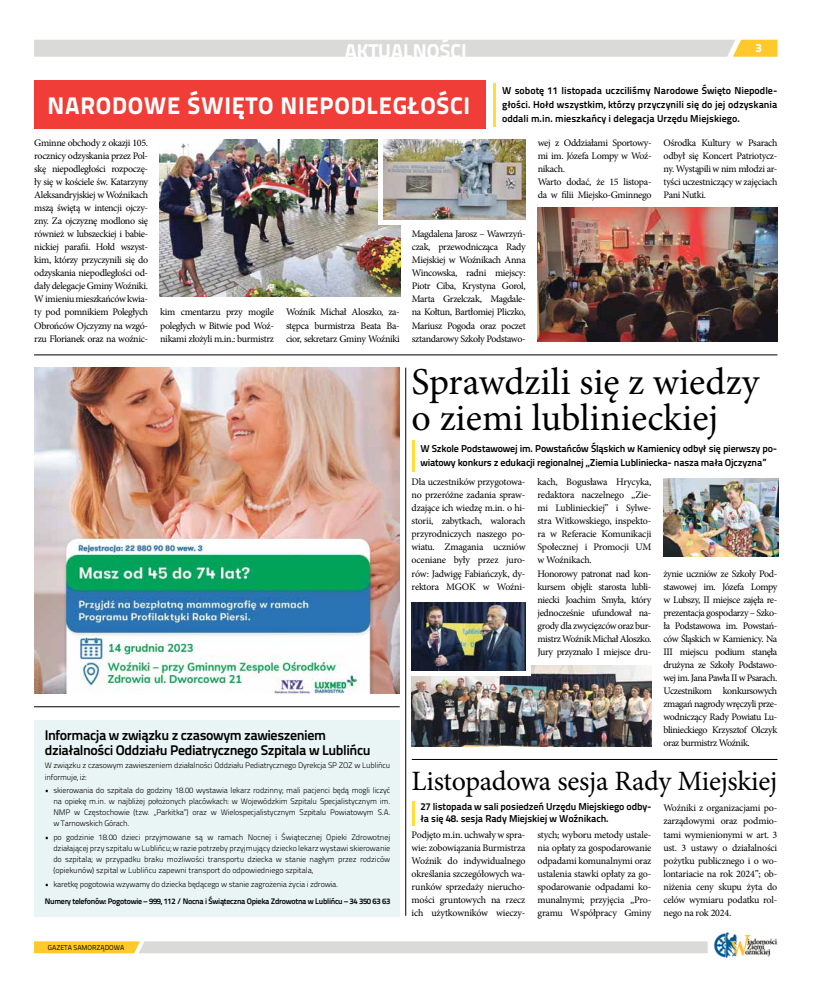
<style>
.page{position:relative;width:820px;height:993px;background:#fff}
.page>*{position:absolute;margin:0;border:0;box-sizing:border-box;transform-origin:0 0}
.t1{font:38px/36px "Minion Pro";color:#000}
.t2{font:28px "Minion Pro";letter-spacing:-.01em;color:#000}
.t3{font:24px "Titillium Text 22 L 999 wt";letter-spacing:.03em;color:#fff}
.t4{font:20px "Titillium Text 22 L 999 wt";color:#fff}
.t5{font:14px/15px "Titillium Text 22 L 800 wt";letter-spacing:-.03em;color:#000}
.t6{font:12px "Titillium Text 22 L 999 wt";color:#fff}
.t7{font:10px/13px "Minion Pro";letter-spacing:-.035em;color:#000;text-align:justify}
.t8{font:10px/14px "Titillium Text 22 L 800 wt";letter-spacing:-.02em;color:#000}
.t9{font:8px/11px "Titillium Text 22 L 250 wt";letter-spacing:-.02em;color:#000;text-align:justify}
.t10{font:8px "Titillium Text 22 L 800 wt";letter-spacing:-.035em;color:#000}
.t11{font:7px "Titillium Text 22 L 400 wt";color:#000}
</style>
<div class="page">
<svg style="left:34px;top:941px;width:673px;height:11px;background:#e0d8c0"></svg>
<svg style="left:34px;top:40px;width:743px;height:17px;background:#dcd9d0"></svg>
<img style="left:713px;top:932px;width:63px;height:24px">
<div style="left:34px;top:81px;width:451px;height:48px;background:#f13d37"></div>
<hr style="left:411px;top:440px;width:3px;height:32px;background:#ffdf34">
<hr style="left:411px;top:800px;width:3px;height:25px;background:#ffdf34">
<hr style="left:493px;top:83px;width:3px;height:43px;background:#ffdf34">
<hr style="left:34px;top:354px;width:743px;height:1px;background:#000">
<hr style="left:405px;top:367px;width:1px;height:548px;background:#000">
<div style="left:34px;top:719px;width:365px;height:196px;background:#e8f5f4"></div>
<hr style="left:34px;top:706px;width:365px;height:1px;background:#000">
<hr style="left:411px;top:759px;width:366px;height:1px;background:#000">
<img style="left:160px;top:139px;width:240px;height:157px">
<img style="left:537px;top:207px;width:240px;height:134px">
<img style="left:663px;top:478px;width:114px;height:78px">
<img style="left:411px;top:665px;width:240px;height:81px">
<img style="left:34px;top:367px;width:365px;height:326px">
<svg style="left:411px;top:654px;width:119px;height:21px"></svg>
<img style="left:411px;top:602px;width:114px;height:68px">
<div style="left:378px;top:137px;width:29px;height:88px;background:#fff"></div>
<img style="left:383px;top:139px;width:142px;height:81px">
<h3 class="t4" style="left:344px;top:35px;width:123px">AKTUALNOŚCI</h3>
<p class="t6" style="left:755px;top:39px;width:8px">3</p>
<h3 class="t3" style="left:47px;top:87px;width:424px">NARODOWE ŚWIĘTO NIEPODLEGŁOŚCI</h3>
<p class="t8" style="left:502px;top:83px;width:277px;text-align:justify">W sobotę 11 listopada uczciliśmy Narodowe Święto Niepodle&shy;głości. Hołd wszystkim, którzy przyczynili się do jej odzyskania oddali m.in. mieszkańcy i delegacja Urzędu Miejskiego.</p>
<p class="t7" style="left:34px;top:136px;width:115px">Gminne obchody z okazji 105. rocznicy odzyskania przez Pol&shy;skę niepodległości rozpoczę&shy;ły się w kościele św. Katarzyny Aleksandryjskiej w Woźnikach mszą świętą w intencji ojczy&shy;zny. Za ojczyznę modlono się również w lubszeckiej i babie&shy;nickiej parafii. Hołd wszyst&shy;kim, którzy przyczynili się do odzyskania niepodległości od&shy;dały delegacje Gminy Woźniki.<br>W imieniu mieszkańców kwia&shy;ty pod pomnikiem Poległych Obrońców Ojczyzny na wzgó&shy;rzu Florianek oraz na woźnic-</p>
<p class="t7" style="left:160px;top:306px;width:115px">kim cmentarzu przy mogile poległych w Bitwie pod Woź&shy;nikami złożyli m.in.: burmistrz</p>
<p class="t7" style="left:286px;top:306px;width:115px">Woźnik Michał Aloszko, za&shy;stępca burmistrza Beata Ba&shy;cior, sekretarz Gminy Woźniki</p>
<h3 class="t5" style="left:45px;top:726px;width:327px">Informacja w związku z czasowym zawieszeniem działalności Oddziału Pediatrycznego Szpitala w Lublińcu</h3>
<p class="t9" style="left:45px;top:759px;width:347px">W związku z czasowym zawieszeniem działalności Oddziału Pediatrycznego Dyrekcja SP ZOZ w Lublińcu informuje, iż:</p>
<p class="t9" style="left:53px;top:784px;width:338px;text-indent:-9px">• skierowania do szpitala do godziny 18.00 wystawia lekarz rodzinny; mali pacjenci będą mogli liczyć na opiekę m.in. w najbliżej położonych placówkach: w Wojewódzkim Szpitalu Specjalistycznym im.<br>NMP w Częstochowie (tzw. „Parkitka”) oraz w Wielospecjalistycznym Szpitalu Powiatowym S.A. w Tarnowskich Górach.</p>
<p class="t9" style="left:53px;top:831px;width:338px;text-indent:-9px">• po godzinie 18.00 dzieci przyjmowane są w ramach Nocnej i Świątecznej Opieki Zdrowotnej działającej przy szpitalu w Lublińcu; w razie potrzeby przyjmujący dziecko lekarz wystawi skierowanie do szpitala; w przypadku braku możliwości transportu dziecka w stanie nagłym przez rodziców (opiekunów) szpital w Lublińcu zapewni transport do odpowiedniego szpitala,</p>
<p class="t9" style="left:45px;top:878px;width:295px">• karetkę pogotowia wzywamy do dziecka będącego w stanie zagrożenia życia i zdrowia.</p>
<p class="t10" style="left:45px;top:894px;width:347px">Numery telefonów: Pogotowie – 999, 112 / Nocna i Świąteczna Opieka Zdrowotna w Lublińcu – 34 350 63 63</p>
<p class="t11" style="left:48px;top:941px;width:78px">GAZETA SAMORZĄDOWA</p>
<p class="t7" style="left:411px;top:227px;width:115px">Magdalena Jarosz – Wawrzyń&shy;czak, przewodnicząca Rady Miejskiej w Woźnikach Anna Wincowska, radni miejscy:<br>Piotr Ciba, Krystyna Gorol, Marta Grzelczak, Magdale&shy;na Kołtun, Bartłomiej Pliczko, Mariusz Pogoda oraz poczet sztandarowy Szkoły Podstawo-</p>
<p class="t7" style="left:537px;top:136px;width:115px;text-align:left">wej z Oddziałami Sportowy&shy;mi im. Józefa Lompy w Woź&shy;nikach.<br>Warto dodać, że 15 listopa&shy;da w filii Miejsko-Gminnego</p>
<p class="t7" style="left:663px;top:136px;width:115px">Ośrodka Kultury w Psarach odbył się Koncert Patriotycz&shy;ny. Wystąpili w nim młodzi ar&shy;tyści uczestniczący w zajęciach Pani Nutki.</p>
<h1 class="t1" style="left:411px;top:363px;width:349px">Sprawdzili się z wiedzy o ziemi lublinieckiej</h1>
<p class="t8" style="left:420px;top:440px;width:358px">W Szkole Podstawowej im. Powstańców Śląskich w Kamienicy odbył się pierwszy po&shy;wiatowy konkurs z edukacji regionalnej „Ziemia Lubliniecka- nasza mała Ojczyzna”</p>
<p class="t7" style="left:411px;top:475px;width:115px">Dla uczestników przygotowa&shy;no przeróżne zadania spraw&shy;dzające ich wiedzę m.in. o hi&shy;storii, zabytkach, walorach przyrodniczych naszego po&shy;wiatu. Zmagania uczniów oceniane były przez juro&shy;rów: Jadwigę Fabiańczyk, dy&shy;rektora MGOK w Woźni-</p>
<p class="t7" style="left:537px;top:475px;width:115px;text-align:left">kach, Bogusława Hrycyka, redaktora naczelnego „Zie&shy;mi Lublinieckiej” i Sylwe&shy;stra Witkowskiego, inspekto&shy;ra w Referacie Komunikacji<br>Społecznej i Promocji UM w Woźnikach.<br>Honorowy patronat nad kon&shy;kursem objęli: starosta lubli&shy;niecki Joachim Smyła, który jednocześnie ufundował na&shy;grody dla zwycięzców oraz bur&shy;mistrz Woźnik Michał Aloszko.<br>Jury przyznało I miejsce dru-</p>
<p class="t7" style="left:663px;top:566px;width:115px">żynie uczniów ze Szkoły Pod&shy;stawowej im. Józefa Lompy w Lubszy, II miejsce zajęła re&shy;prezentacja gospodarzy – Szko&shy;ła Podstawowa im. Powstań&shy;ców Śląskich w Kamienicy. Na III miejscu podium stanęła drużyna ze Szkoły Podstawo&shy;wej im. Jana Pawła II w Psarach.<br>Uczestnikom konkursowych zmagań nagrody wręczyli prze&shy;wodniczący Rady Powiatu Lu&shy;blinieckiego Krzysztof Olczyk oraz burmistrz Woźnik.</p>
<h2 class="t2" style="left:411px;top:761px;width:367px">Listopadowa sesja Rady Miejskiej</h2>
<p class="t8" style="left:420px;top:799px;width:232px;line-height:12px">27 listopada w sali posiedzeń Urzędu Miejskiego odby&shy;ła się 48. sesja Rady Miejskiej w Woźnikach.</p>
<p class="t7" style="left:411px;top:827px;width:115px">Podjęto m.in. uchwały w spra&shy;wie: zobowiązania Burmistrza Woźnik do indywidualnego określania szczegółowych wa&shy;runków sprzedaży nierucho&shy;mości gruntowych na rzecz ich użytkowników wieczy-</p>
<p class="t7" style="left:537px;top:827px;width:115px">stych; wyboru metody ustale&shy;nia opłaty za gospodarowanie odpadami komunalnymi oraz ustalenia stawki opłaty za go&shy;spodarowanie odpadami ko&shy;munalnymi; przyjęcia „Pro&shy;gramu Współpracy Gminy</p>
<p class="t7" style="left:663px;top:801px;width:115px">Woźniki z organizacjami po&shy;zarządowymi oraz podmio&shy;tami wymienionymi w art. 3 ust. 3 ustawy o działalności pożytku publicznego i o wo&shy;lontariacie na rok 2024”; ob&shy;niżenia ceny skupu żyta do celów wymiaru podatku rol&shy;nego na rok 2024.</p>
</div>
